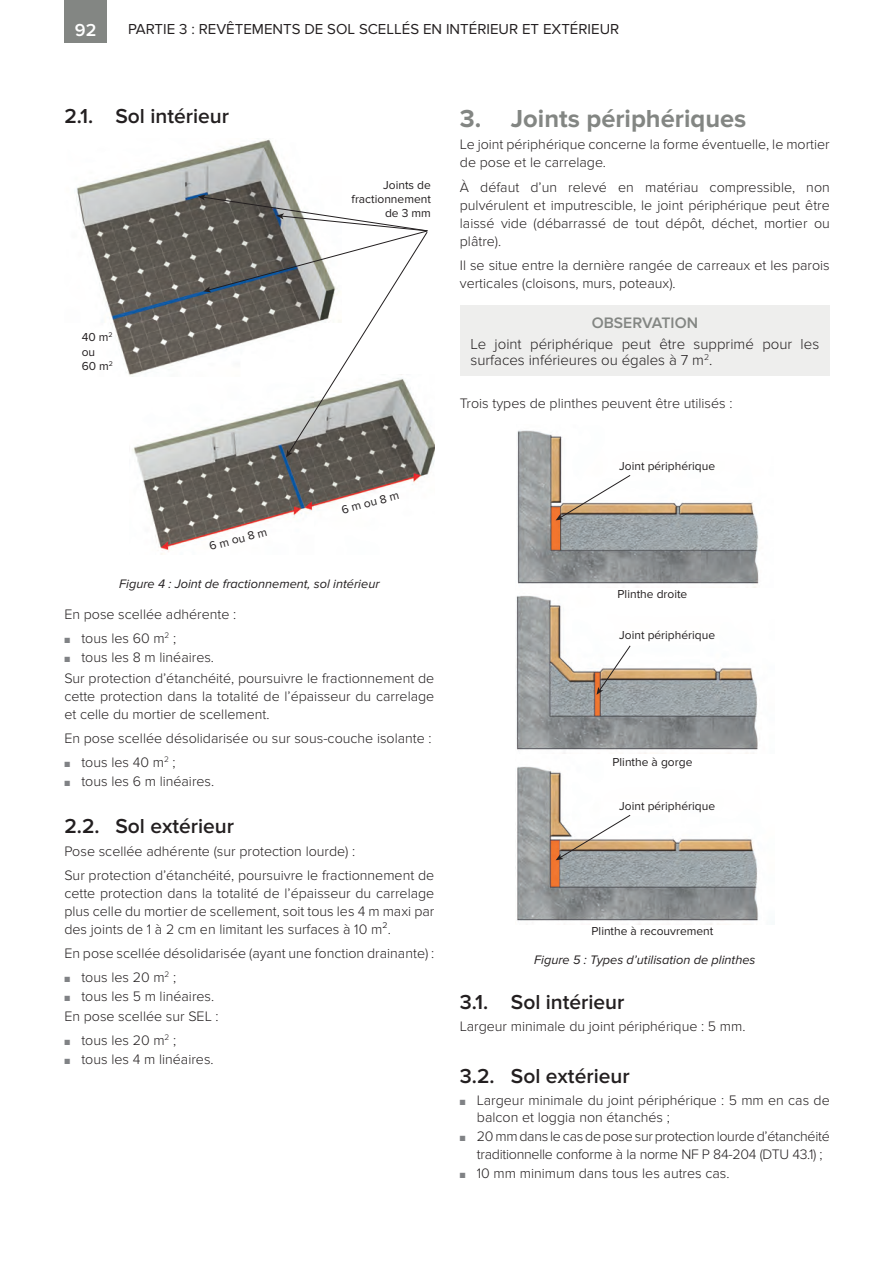
<style>
.page{position:relative;width:893px;height:1263px;background:#fff}
.page>*{position:absolute;margin:0;border:0;box-sizing:border-box;transform-origin:0 0}
.t1{font:700 25.5px "Proxima Nova";color:#838683}
.t2{font:600 21px "Proxima Nova";color:#231f20}
.t3{font:600 18px "Proxima Nova";color:#fff}
.t4{font:600 15.75px "Proxima Nova";color:#838683}
.t5{font:300 15px/16.5px "Proxima Nova";color:#231f20}
.t6{font:15px "Proxima Nova";color:#231f20}
.t7{font:300 14.25px/18px "Proxima Nova";color:#231f20}
.t8{font:300 14.25px/17.2px "Proxima Nova";letter-spacing:-.02em;color:#231f20}
.t9{font:italic 12.75px "Proxima Nova";color:#231f20}
.t10{font:12px/14.4px "Proxima Nova";color:#231f20;text-align:right}
.t11{font:7.5px "Zapf Dingbats Std";color:#808285}
.s1{color:#808285}
</style>
<div class="page">
<div style="left:64px;top:0;width:43px;height:43px;background:#838683"></div>
<img style="left:132px;top:376px;width:302px;height:179px">
<img style="left:76px;top:139px;width:218px;height:236px">
<svg style="left:198px;top:194px;width:231px;height:263px"></svg>
<div style="left:460px;top:305px;width:370px;height:71px;background:#eeeeed"></div>
<img style="left:515px;top:587px;width:244px;height:337px">
<img style="left:517px;top:430px;width:242px;height:157px">
<svg style="left:556px;top:474px;width:75px;height:46px"></svg>
<svg style="left:596px;top:645px;width:35px;height:50px"></svg>
<svg style="left:556px;top:814px;width:75px;height:46px"></svg>
<p class="t3" style="left:75px;top:20px;width:23px">92</p>
<p class="t6" style="left:128px;top:20px;width:493px">PARTIE 3 : REVÊTEMENTS DE SOL SCELLÉS EN INTÉRIEUR ET EXTÉRIEUR</p>
<h2 class="t2" style="left:64px;top:104px;width:166px">2.1. Sol intérieur</h2>
<p class="t10" style="left:82px;top:330px;width:33px;text-align:left">40 m<sup>2 </sup>ou<br>60 m<sup>2</sup></p>
<p class="t10" style="left:208px;top:540px;width:61px;rotate:-15deg">6 m ou 8 m</p>
<p class="t10" style="left:352px;top:178px;width:81px">Joints de fractionnement de 3 mm</p>
<p class="t10" style="left:340px;top:503px;width:61px;rotate:-15deg">6 m ou 8 m</p>
<p class="t9" style="left:119px;top:576px;width:262px">Figure 4 : Joint de fractionnement, sol intérieur</p>
<p class="t7" style="left:64px;top:606px;width:173px">En pose scellée adhérente :</p>
<p class="t7" style="left:64px;top:629px;width:113px"><span class="s1">■</span> tous les 60 m<sup>2</sup> ;</p>
<p class="t7" style="left:64px;top:648px;width:371px;line-height:20.1px"><span class="s1">■</span> tous les 8 m linéaires.<br>Sur protection d’étanchéité, poursuivre le fractionnement de</p>
<p class="t7" style="left:64px;top:687px;width:371px">cette protection dans la totalité de l’épaisseur du carrelage et celle du mortier de scellement.</p>
<p class="t7" style="left:64px;top:729px;width:369px">En pose scellée désolidarisée ou sur sous-couche isolante :</p>
<p class="t7" style="left:64px;top:753px;width:113px"><span class="s1">■</span> tous les 40 m<sup>2</sup> ;</p>
<p class="t7" style="left:64px;top:772px;width:150px"><span class="s1">■</span> tous les 6 m linéaires.</p>
<h2 class="t2" style="left:64px;top:814px;width:171px">2.2. Sol extérieur</h2>
<p class="t7" style="left:64px;top:839px;width:371px;line-height:24.5px">Pose scellée adhérente (sur protection lourde) :<br>Sur protection d’étanchéité, poursuivre le fractionnement de</p>
<p class="t7" style="left:64px;top:884px;width:371px;text-align:justify">cette protection dans la totalité de l’épaisseur du carrelage plus celle du mortier de scellement, soit tous les 4 m maxi par des joints de 1 à 2 cm en limitant les surfaces à 10 m².</p>
<p class="t7" style="left:64px;top:945px;width:371px">En pose scellée désolidarisée (ayant une fonction drainante) :</p>
<p class="t7" style="left:64px;top:968px;width:113px"><span class="s1">■</span> tous les 20 m<sup>2</sup> ;</p>
<p class="t7" style="left:64px;top:987px;width:156px;line-height:20.1px"><span class="s1">■</span> tous les 5 m linéaires.<br>En pose scellée sur SEL :</p>
<p class="t7" style="left:64px;top:1031px;width:113px"><span class="s1">■</span> tous les 20 m<sup>2</sup> ;</p>
<p class="t7" style="left:64px;top:1051px;width:149px"><span class="s1">■</span> tous les 4 m linéaires.</p>
<h1 class="t1" style="left:460px;top:104px;width:288px">3. Joints périphériques</h1>
<p class="t7" style="left:460px;top:136px;width:371px">Le joint périphérique concerne la forme éventuelle, le mortier de pose et le carrelage.</p>
<p class="t7" style="left:460px;top:178px;width:371px;text-align:justify">À défaut d’un relevé en matériau compressible, non pulvérulent et imputrescible, le joint périphérique peut être laissé vide (débarrassé de tout dépôt, déchet, mortier ou plâtre).</p>
<p class="t7" style="left:460px;top:256px;width:371px">Il se situe entre la dernière rangée de carreaux et les parois verticales (cloisons, murs, poteaux).</p>
<p class="t4" style="left:592px;top:314px;width:108px">OBSERVATION</p>
<p class="t5" style="left:470px;top:336px;width:350px">Le joint périphérique peut être supprimé pour les surfaces inférieures ou égales à 7 m<sup>2</sup>.</p>
<p class="t7" style="left:460px;top:394px;width:274px">Trois types de plinthes peuvent être utilisés :</p>
<p class="t10" style="left:619px;top:459px;width:97px">Joint périphérique</p>
<p class="t10" style="left:617px;top:587px;width:71px">Plinthe droite</p>
<p class="t10" style="left:619px;top:627px;width:97px">Joint périphérique</p>
<p class="t10" style="left:612px;top:755px;width:81px">Plinthe à gorge</p>
<p class="t10" style="left:619px;top:799px;width:97px">Joint périphérique</p>
<p class="t10" style="left:591px;top:924px;width:123px">Plinthe à recouvrement</p>
<p class="t9" style="left:534px;top:953px;width:223px">Figure 5 : Types d’utilisation de plinthes</p>
<h2 class="t2" style="left:460px;top:990px;width:166px">3.1. Sol intérieur</h2>
<p class="t7" style="left:460px;top:1018px;width:285px">Largeur minimale du joint périphérique : 5 mm.</p>
<h2 class="t2" style="left:460px;top:1064px;width:171px">3.2. Sol extérieur</h2>
<p class="t11" style="left:465px;top:1098px;width:4px">■</p>
<p class="t7" style="left:477px;top:1091px;width:354px;line-height:17.2px;text-indent:-17px"><span class="s1">■</span> Largeur minimale du joint périphérique : 5 mm en cas de balcon et loggia non étanchés ;</p>
<p class="t8" style="left:477px;top:1128px;width:354px;text-indent:-17px"><span class="s1">■</span> 20 mm dans le cas de pose sur protection lourde d’étanchéité traditionnelle conforme à la norme NF P 84-204 (DTU 43.1) ;</p>
<p class="t11" style="left:465px;top:1172px;width:4px">■</p>
<p class="t7" style="left:460px;top:1164px;width:269px"><span class="s1">■</span> 10 mm minimum dans tous les autres cas.</p>
</div>
